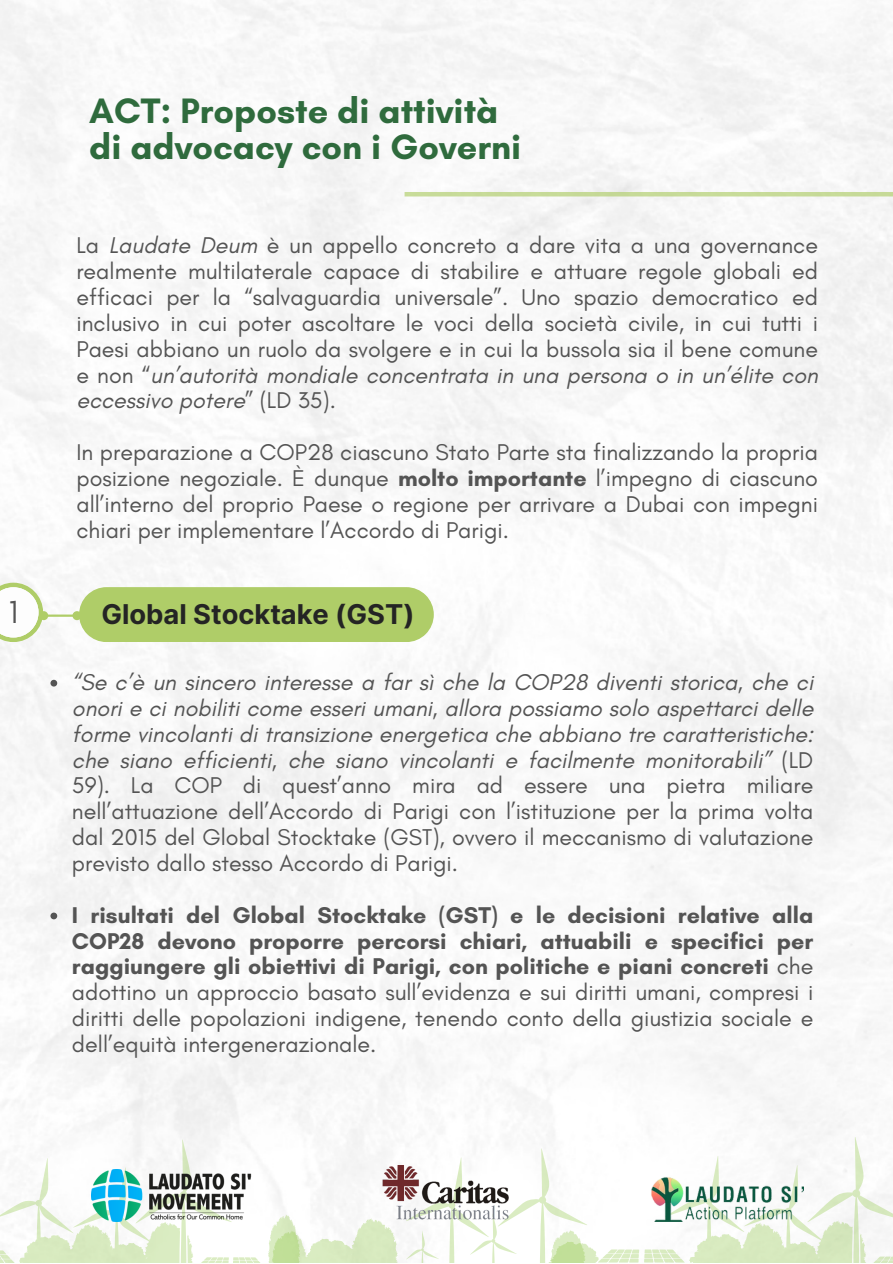
<style>
.page{position:relative;width:893px;height:1264px;background:#fff}
.page>*{position:absolute;margin:0;border:0;box-sizing:border-box;transform-origin:0 0}
.t1{font:700 36px "Glacial Indifference";color:#2f6b3d}
.t2{font:32.4px "Glacial Indifference";color:#545454}
.t3{font:700 27.3px "Inter";color:#242424}
.t4{font:23.25px/25.8px "Glacial Indifference";color:#545454;text-align:justify}
.t5{font:italic 23.25px/25.8px "Glacial Indifference";color:#545454;text-align:justify}
.t6{font:700 23.25px/25.8px "Glacial Indifference";color:#545454;text-align:justify}
.s1{font-style:italic}
.s2{font-weight:700}
.s3{font-style:normal}
.s4{font-weight:400}
</style>
<div class="page">
<hr style="left:404px;top:192px;width:488px;height:4px;background:#c7db98">
<svg style="left:0;top:1136px;width:892px;height:126px"></svg>
<img style="left:91px;top:1169px;width:161px;height:52px">
<img style="left:640px;top:1176px;width:163px;height:45px">
<svg style="left:0;top:582px;width:43px;height:60px"></svg>
<hr style="left:48px;top:614px;width:25px;height:2px;background:#afcd68">
<div style="left:40px;top:612px;width:7px;height:7px;background:#afcd68;border-radius:50%"></div>
<div style="left:39px;top:611px;width:9px;height:9px;border:2px solid #afcd68;border-radius:50%"></div>
<div style="left:74px;top:612px;width:6px;height:7px;background:#afcd68;border-radius:50%"></div>
<div style="left:72px;top:611px;width:9px;height:9px;border:2px solid #afcd68;border-radius:50%"></div>
<div style="left:79px;top:587px;width:355px;height:55px;background:#afcd68"></div>
<svg style="left:50px;top:679px;width:7px;height:7px"></svg>
<svg style="left:50px;top:912px;width:7px;height:7px"></svg>
<img style="left:383px;top:1165px;width:128px;height:56px">
<p class="t1" style="left:89px;top:89px;width:410px">ACT: Proposte di attività</p>
<p class="t1" style="left:89px;top:125px;width:433px">di advocacy con i Governi</p>
<p class="t4" style="left:76px;top:232px;width:743px">La <span class="s1">Laudate Deum</span> è un appello concreto a dare vita a una governance realmente multilaterale capace di stabilire e attuare regole globali ed efficaci per la “salvaguardia universale”. Uno spazio democratico ed inclusivo in cui poter ascoltare le voci della società civile, in cui tutti i Paesi abbiano un ruolo da svolgere e in cui la bussola sia il bene comune e non “<span class="s1">un’autorità mondiale concentrata in una persona o in un’élite con eccessivo potere</span>” (LD 35).</p>
<p class="t4" style="left:76px;top:439px;width:743px">In preparazione a COP28 ciascuno Stato Parte sta finalizzando la propria posizione negoziale. È dunque <span class="s2">molto importante</span> l’impegno di ciascuno all’interno del proprio Paese o regione per arrivare a Dubai con impegni chiari per implementare l’Accordo di Parigi.</p>
<p class="t2" style="left:9px;top:592px;width:11px">1</p>
<p class="t3" style="left:101px;top:597px;width:314px">Global Stocktake (GST)</p>
<p class="t5" style="left:72px;top:669px;width:742px">“Se c’è un sincero interesse a far sì che la COP28 diventi storica, che ci onori e ci nobiliti come esseri umani, allora possiamo solo aspettarci delle forme vincolanti di transizione energetica che abbiano tre caratteristiche: che siano efficienti, che siano vincolanti e facilmente monitorabili” <span class="s3">(LD 59). La COP di quest’anno mira ad essere una pietra miliare nell’attuazione dell’Accordo di Parigi con l’istituzione per la prima volta dal 2015 del Global Stocktake (GST), ovvero il meccanismo di valutazione previsto dallo stesso Accordo di Parigi.</span></p>
<p class="t6" style="left:72px;top:901px;width:742px">I risultati del Global Stocktake (GST) e le decisioni relative alla COP28 devono proporre percorsi chiari, attuabili e specifici per raggiungere gli obiettivi di Parigi, con politiche e piani concreti <span class="s4">che adottino un approccio basato sull’evidenza e sui diritti umani, compresi i diritti delle popolazioni indigene, tenendo conto della giustizia sociale e dell’equità intergenerazionale.</span></p>
</div>
